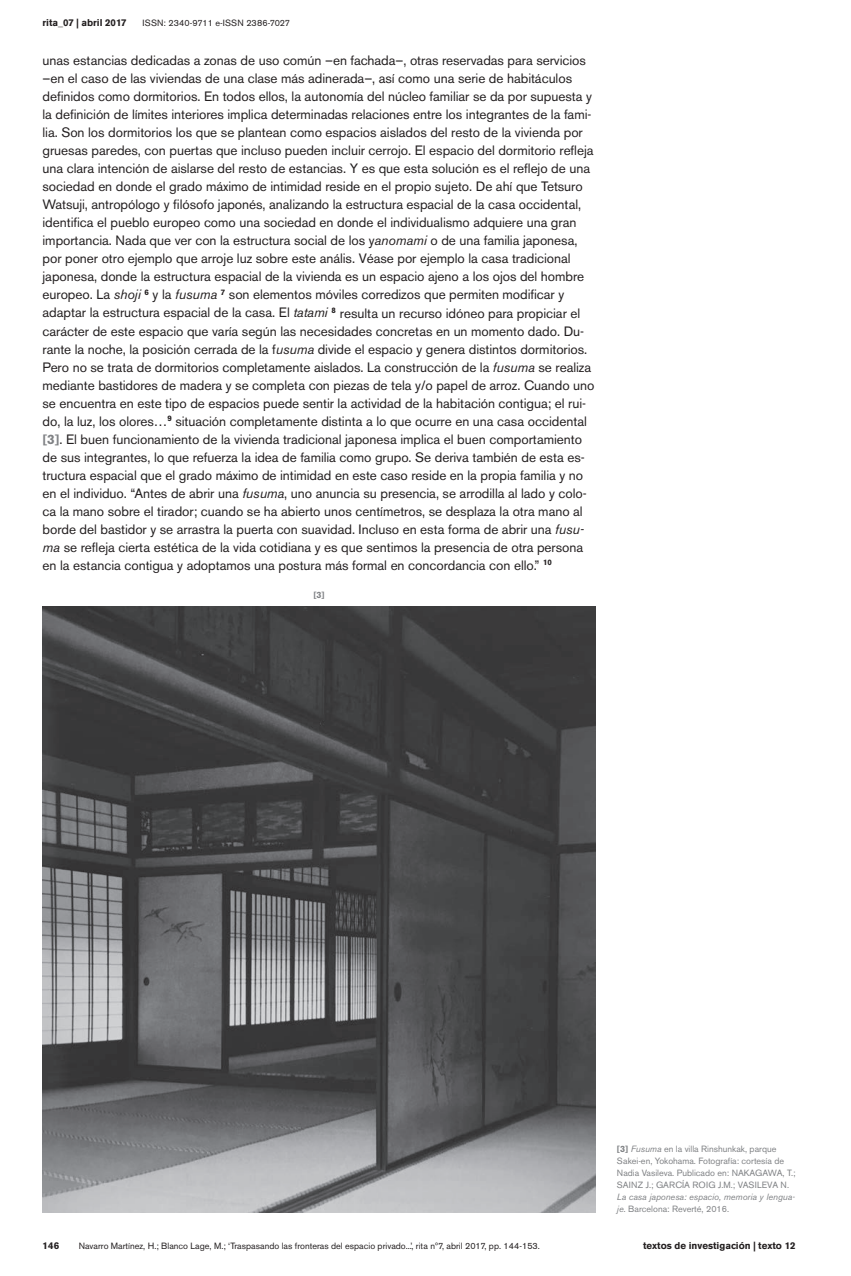
<style>
.page{position:relative;width:851px;height:1276px;background:#fff}
.page>*{position:absolute;margin:0;border:0;box-sizing:border-box;transform-origin:0 0}
.t1{font:13.5px/18px "Akzidenz Grotesk BE";letter-spacing:-.005em;color:#231f20}
.t2{font:700 9.75px "Akzidenz Grotesk BE";color:#231f20}
.t3{font:9px/12px "Akzidenz Grotesk BE";color:#808285}
.t4{font:9px "Akzidenz Grotesk BE";color:#231f20}
.t5{font:italic 9px/12px "Akzidenz Grotesk BE";color:#808285}
.t6{font:9px "Akzidenz Grotesk BE";letter-spacing:.02em;color:#231f20}
.t7{font:700 9px "Akzidenz Grotesk BE";color:#808285}
.s1{font-style:italic}
.s2{font-weight:700;color:#808285}
.s3{font-weight:700}
.s4{font-style:normal}
</style>
<div class="page">
<img style="left:43px;top:606px;width:552px;height:606px">
<p class="t2" style="left:43px;top:17px;width:86px">rita_07 | abril 2017</p>
<p class="t6" style="left:142px;top:17px;width:149px">ISSN: 2340-9711 e-ISSN 2386-7027</p>
<p class="t1" style="left:43px;top:52px;width:553px">unas estancias dedicadas a zonas de uso común –en fachada–, otras reservadas para servicios –en el caso de las viviendas de una clase más adinerada–, así como una serie de habitáculos definidos como dormitorios. En todos ellos, la autonomía del núcleo familiar se da por supuesta y la definición de límites interiores implica determinadas relaciones entre los integrantes de la fami&shy;lia. Son los dormitorios los que se plantean como espacios aislados del resto de la vivienda por gruesas paredes, con puertas que incluso pueden incluir cerrojo. El espacio del dormitorio refleja una clara intención de aislarse del resto de estancias. Y es que esta solución es el reflejo de una sociedad en donde el grado máximo de intimidad reside en el propio sujeto. De ahí que Tetsuro Watsuji, antropólogo y filósofo japonés, analizando la estructura espacial de la casa occidental, identifica el pueblo europeo como una sociedad en donde el individualismo adquiere una gran importancia. Nada que ver con la estructura social de los y<span class="s1">anomami</span> o de una familia japonesa, por poner otro ejemplo que arroje luz sobre este anális. Véase por ejemplo la casa tradicional japonesa, donde la estructura espacial de la vivienda es un espacio ajeno a los ojos del hombre europeo. La <span class="s1">shoji</span> <sup>6</sup> y la <span class="s1">fusuma</span> <sup>7</sup> son elementos móviles corredizos que permiten modificar y adaptar la estructura espacial de la casa. El <span class="s1">tatami</span> <sup>8</sup> resulta un recurso idóneo para propiciar el carácter de este espacio que varía según las necesidades concretas en un momento dado. Du&shy;rante la noche, la posición cerrada de la f<span class="s1">usuma</span> divide el espacio y genera distintos dormitorios.<br>Pero no se trata de dormitorios completamente aislados. La construcción de la <span class="s1">fusuma</span> se realiza mediante bastidores de madera y se completa con piezas de tela y/o papel de arroz. Cuando uno se encuentra en este tipo de espacios puede sentir la actividad de la habitación contigua; el rui&shy;do, la luz, los olores…<sup>9</sup> situación completamente distinta a lo que ocurre en una casa occidental <span class="s2">[3]</span>. El buen funcionamiento de la vivienda tradicional japonesa implica el buen comportamiento de sus integrantes, lo que refuerza la idea de familia como grupo. Se deriva también de esta es&shy;tructura espacial que el grado máximo de intimidad en este caso reside en la propia familia y no en el individuo. “Antes de abrir una <span class="s1">fusuma</span>, uno anuncia su presencia, se arrodilla al lado y colo&shy;ca la mano sobre el tirador; cuando se ha abierto unos centímetros, se desplaza la otra mano al borde del bastidor y se arrastra la puerta con suavidad. Incluso en esta forma de abrir una <span class="s1">fusu&shy;ma</span> se refleja cierta estética de la vida cotidiana y es que sentimos la presencia de otra persona en la estancia contigua y adoptamos una postura más formal en concordancia con ello.” <sup>10</sup></p>
<p class="t7" style="left:313px;top:590px;width:13px">[3]</p>
<p class="t2" style="left:43px;top:1240px;width:18px">146</p>
<p class="t4" style="left:79px;top:1240px;width:462px">Navarro Martínez, H.; Blanco Lage, M.; ‘Traspasando las fronteras del espacio privado...’, rita nº7, abril 2017, pp. 144-153.</p>
<p class="t3" style="left:617px;top:1143px;width:180px"><span class="s3">[3]</span> <span class="s1">Fusuma</span> en la villa Rinshunkak, parque Sakei-en, Yokohama. Fotografía: cortesía de Nadia Vasileva. Publicado en: NAKAGAWA, T.; SAINZ J.; GARCÍA ROIG J.M.; VASILEVA N.</p>
<p class="t5" style="left:617px;top:1191px;width:179px">La casa japonesa: espacio, memoria y lengua&shy;je. <span class="s4">Barcelona: Reverté, 2016.</span></p>
<p class="t2" style="left:643px;top:1240px;width:154px">textos de investigación | texto 12</p>
</div>
